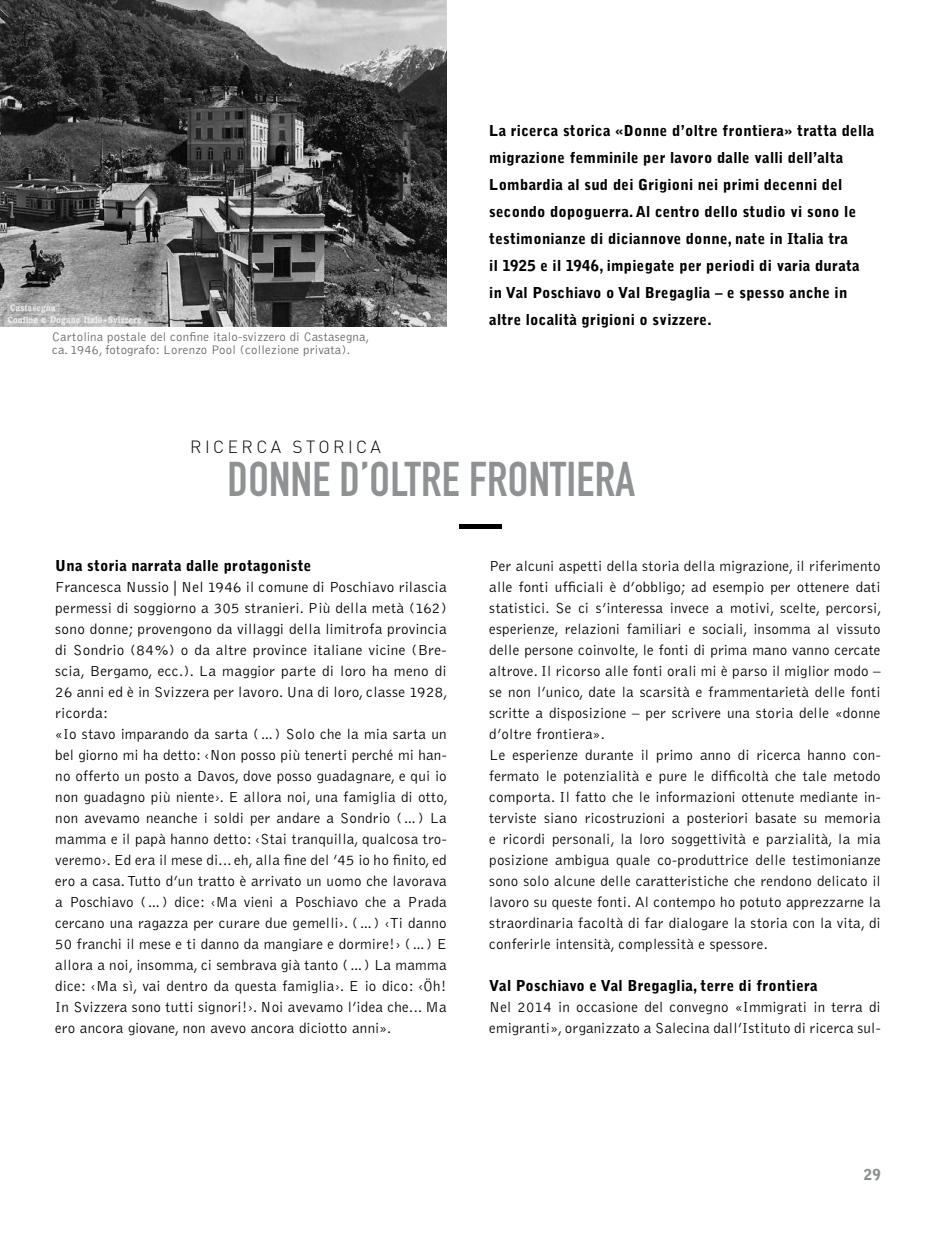
<style>
.page{position:relative;width:936px;height:1234px;background:#fff}
.page>*{position:absolute;margin:0;border:0;box-sizing:border-box;transform-origin:0 0}
.t1{font:48px "DIN Engschrift";letter-spacing:.005em;color:#8f9193}
.t2{font:300 17.25px "DIN Pro";letter-spacing:.2em;color:#000}
.t3{font:300 15px/21px "Bell Gothic";letter-spacing:.02em;color:#000}
.t4{font:900 15px/27px "Bell Gothic";letter-spacing:.02em;color:#000}
.t5{font:900 15px "Bell Gothic";color:#8b8c8e}
.t6{font:300 12.75px/13.5px "Bell Gothic";letter-spacing:.02em;color:#646567}
</style>
<div class="page">
<div style="left:459px;top:523px;width:43px;height:5px;background:#000"></div>
<img style="left:0;top:0;width:446px;height:327px">
<p class="t6" style="left:52px;top:330px;width:319px">Cartolina postale del confine italo-svizzero di Castasegna, ca. 1946, fotografo: Lorenzo Pool (collezione privata).</p>
<p class="t2" style="left:190px;top:435px;width:192px">RICERCA STORICA</p>
<p class="t4" style="left:489px;top:117px;width:386px">La ricerca storica «Donne d’oltre frontiera» tratta della migrazione femminile per lavoro dalle valli dell’alta Lombardia al sud dei Grigioni nei primi decenni del secondo dopoguerra. Al centro dello studio vi sono le testimonianze di diciannove donne, nate in Italia tra<br>il 1925 e il 1946, impiegate per periodi di varia durata in Val Poschiavo o Val Bregaglia – e spesso anche in altre località grigioni o svizzere.</p>
<h1 class="t1" style="left:228px;top:450px;width:409px">DONNE D’OLTRE FRONTIERA</h1>
<p class="t4" style="left:55px;top:552px;width:257px">Una storia narrata dalle protagoniste</p>
<p class="t3" style="left:55px;top:576px;width:394px">Francesca Nussio | Nel 1946 il comune di Poschiavo rilascia permessi di soggiorno a 305 stranieri. Più della metà (162) sono donne; provengono da villaggi della limitrofa provincia di Sondrio (84%) o da altre province italiane vicine (Bre&shy;scia, Bergamo, ecc.). La maggior parte di loro ha meno di 26 anni ed è in Svizzera per lavoro. Una di loro, classe 1928, ricorda:<br>«Io stavo imparando da sarta (…) Solo che la mia sarta un bel giorno mi ha detto: ‹Non posso più tenerti perché mi han&shy;no offerto un posto a Davos, dove posso guadagnare, e qui io non guadagno più niente›. E allora noi, una famiglia di otto, non avevamo neanche i soldi per andare a Sondrio (…) La mamma e il papà hanno detto: ‹Stai tranquilla, qualcosa tro&shy;veremo›. Ed era il mese di... eh, alla fine del ’45 io ho finito, ed ero a casa. Tutto d’un tratto è arrivato un uomo che lavorava a Poschiavo (…) dice: ‹Ma vieni a Poschiavo che a Prada cercano una ragazza per curare due gemelli›. (…) ‹Ti danno 50 franchi il mese e ti danno da mangiare e dormire!› (…) E allora a noi, insomma, ci sembrava già tanto (…) La mamma dice: ‹Ma sì, vai dentro da questa famiglia›. E io dico: ‹Öh!<br>In Svizzera sono tutti signori!›. Noi avevamo l’idea che... Ma ero ancora giovane, non avevo ancora diciotto anni».</p>
<p class="t3" style="left:489px;top:555px;width:394px">Per alcuni aspetti della storia della migrazione, il riferimento alle fonti ufficiali è d’obbligo; ad esempio per ottenere dati statistici. Se ci s’interessa invece a motivi, scelte, percorsi, esperienze, relazioni familiari e sociali, insomma al vissuto delle persone coinvolte, le fonti di prima mano vanno cercate altrove. Il ricorso alle fonti orali mi è parso il miglior modo – se non l’unico, date la scarsità e frammentarietà delle fonti scritte a disposizione – per scrivere una storia delle «donne d’oltre frontiera».<br>Le esperienze durante il primo anno di ricerca hanno con&shy;fermato le potenzialità e pure le difficoltà che tale metodo comporta. Il fatto che le informazioni ottenute mediante in&shy;terviste siano ricostruzioni a posteriori basate su memoria e ricordi personali, la loro soggettività e parzialità, la mia posizione ambigua quale co-produttrice delle testimonianze sono solo alcune delle caratteristiche che rendono delicato il lavoro su queste fonti. Al contempo ho potuto apprezzarne la straordinaria facoltà di far dialogare la storia con la vita, di conferirle intensità, complessità e spessore.</p>
<p class="t4" style="left:489px;top:972px;width:330px">Val Poschiavo e Val Bregaglia, terre di frontiera</p>
<p class="t3" style="left:489px;top:996px;width:393px">Nel 2014 in occasione del convegno «Immigrati in terra di emigranti», organizzato a Salecina dall’Istituto di ricerca sul-</p>
<p class="t5" style="left:863px;top:1165px;width:18px">29</p>
</div>
